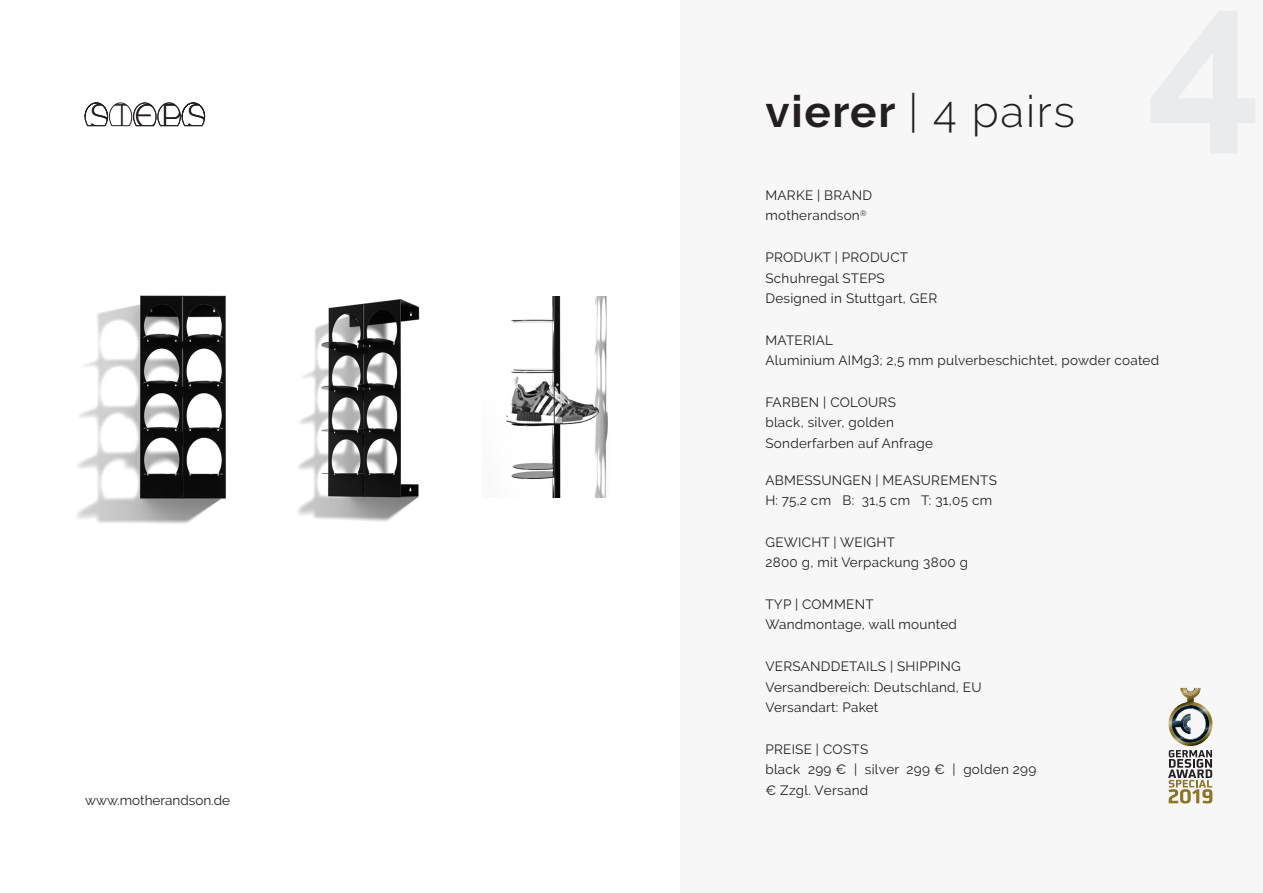
<style>
.page{position:relative;width:1263px;height:893px;background:#fff}
.page>*{position:absolute;margin:0;border:0;box-sizing:border-box;transform-origin:0 0}
.t1{font:300 44.1px "Raleway";letter-spacing:.04em;color:#231f20}
.t2{font:300 33.6px "Raleway";letter-spacing:.085em;color:#231f20}
.t3{font:13.5px/20.7px "Raleway";letter-spacing:.02em;color:#231f20}
.t4{font:13.5px "Raleway";color:#231f20}
.s1{font-weight:700}
</style>
<div class="page">
<div style="left:680px;top:0;width:583px;height:893px;background:#f7f7f8"></div>
<svg style="left:85px;top:103px;width:120px;height:23px"></svg>
<img style="left:298px;top:299px;width:122px;height:223px">
<img style="left:77px;top:295px;width:149px;height:229px">
<img style="left:506px;top:297px;width:102px;height:201px">
<img style="left:1168px;top:688px;width:44px;height:58px">
<img style="left:1171px;top:705px;width:38px;height:38px">
<img style="left:1183px;top:688px;width:15px;height:7px">
<svg style="left:1186px;top:688px;width:9px;height:5px"></svg>
<img style="left:1175px;top:708px;width:31px;height:31px">
<svg style="left:1168px;top:750px;width:44px;height:53px"></svg>
<h2 class="t2" style="left:90px;top:96px;width:119px">STCPS</h2>
<p class="t4" style="left:85px;top:792px;width:147px">www.motherandson.de</p>
<h1 class="t1" style="left:765px;top:85px;width:311px"><span class="s1">vierer</span> | 4 pairs</h1>
<p class="t3" style="left:765px;top:185px;width:108px">MARKE | BRAND motherandson<sup>®</sup></p>
<p class="t3" style="left:765px;top:247px;width:173px">PRODUKT | PRODUCT<br>Schuhregal STEPS<br>Designed in Stuttgart, GER</p>
<p class="t3" style="left:765px;top:329px;width:395px">MATERIAL<br>Aluminium AIMg3; 2,5 mm pulverbeschichtet, powder coated</p>
<p class="t3" style="left:765px;top:391px;width:169px">FARBEN | COLOURS black, silver, golden<br>Sonderfarben auf Anfrage</p>
<p class="t3" style="left:765px;top:469px;width:233px">ABMESSUNGEN | MEASUREMENTS<br>H: 75,2 cm B: 31,5 cm T: 31,05 cm</p>
<p class="t3" style="left:765px;top:532px;width:204px">GEWICHT | WEIGHT<br>2800 g, mit Verpackung 3800 g</p>
<p class="t3" style="left:765px;top:594px;width:193px">TYP | COMMENT<br>Wandmontage, wall mounted</p>
<p class="t3" style="left:765px;top:656px;width:218px">VERSANDDETAILS | SHIPPING<br>Versandbereich: Deutschland, EU<br>Versandart: Paket</p>
<p class="t3" style="left:765px;top:738px;width:272px">PREISE | COSTS<br>black 299 € | silver 299 € | golden 299 € Zzgl. Versand</p>
</div>
